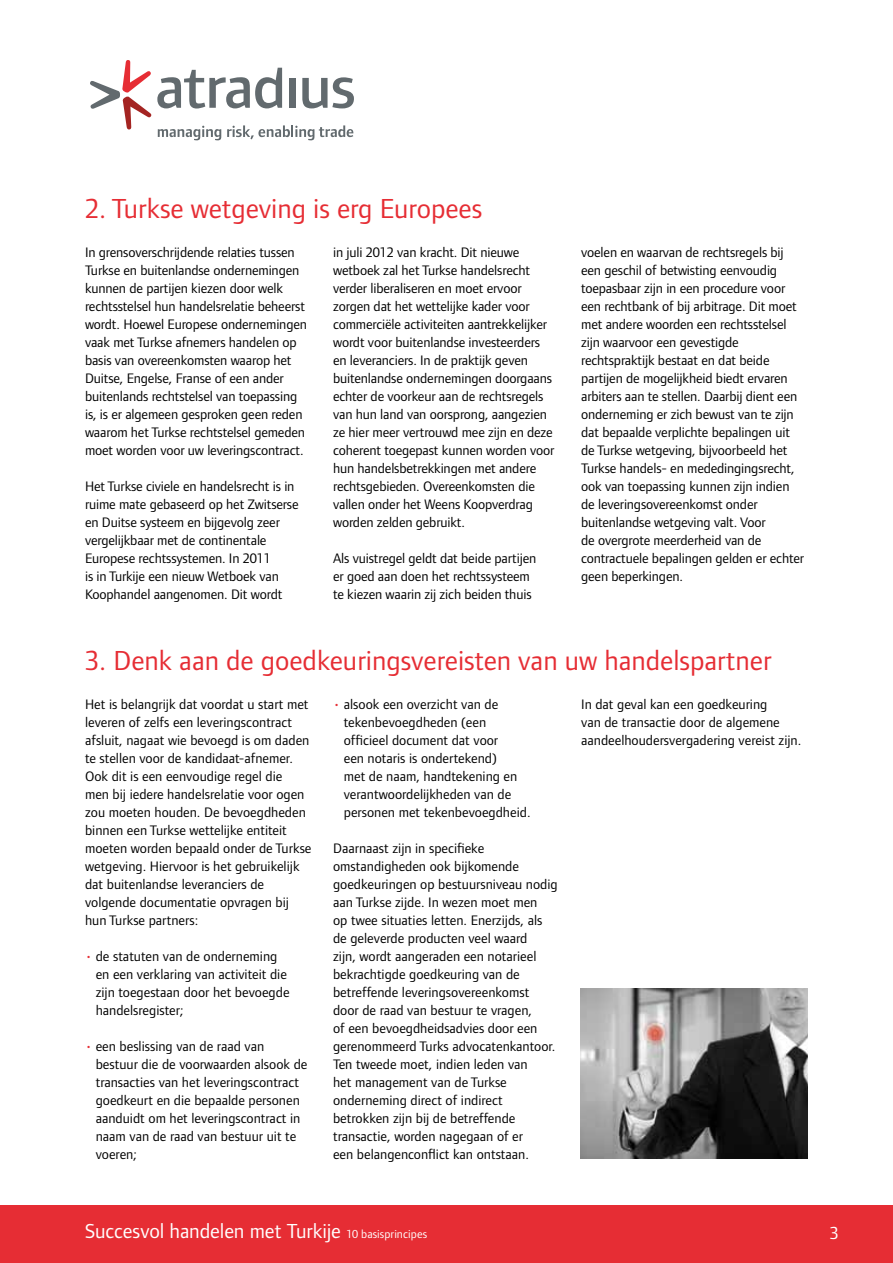
<style>
.page{position:relative;width:893px;height:1263px;background:#fff}
.page>*{position:absolute;margin:0;border:0;box-sizing:border-box;transform-origin:0 0}
.t1{font:28.5px "Foundry Form Sans";color:#e62d34}
.t2{font:21px "Foundry Form Sans";letter-spacing:-.005em;color:#fff}
.t3{font:18px "Foundry Form Sans";color:#fff}
.t4{font:14.25px/18px "Foundry Form Sans";letter-spacing:-.01em;color:#000}
.s1{color:#e62d34}
.s2{font-size:12px}
</style>
<div class="page">
<div style="left:0;top:1205px;width:893px;height:58px;background:#e62d34"></div>
<svg style="left:90px;top:60px;width:264px;height:80px"></svg>
<img style="left:580px;top:989px;width:228px;height:170px">
<h1 class="t1" style="left:85px;top:193px;width:399px">2. Turkse wetgeving is erg Europees</h1>
<p class="t4" style="left:85px;top:243px;width:223px">In grensoverschrijdende relaties tussen Turkse en buitenlandse ondernemingen kunnen de partijen kiezen door welk rechtsstelsel hun handelsrelatie beheerst wordt. Hoewel Europese ondernemingen vaak met Turkse afnemers handelen op basis van overeenkomsten waarop het Duitse, Engelse, Franse of een ander buitenlands rechtstelsel van toepassing is, is er algemeen gesproken geen reden waarom het Turkse rechtstelsel gemeden moet worden voor uw leveringscontract.</p>
<p class="t4" style="left:85px;top:477px;width:215px">Het Turkse civiele en handelsrecht is in ruime mate gebaseerd op het Zwitserse en Duitse systeem en bijgevolg zeer vergelijkbaar met de continentale Europese rechtssystemen. In 2011<br>is in Turkije een nieuw Wetboek van Koophandel aangenomen. Dit wordt</p>
<p class="t4" style="left:333px;top:243px;width:223px">in juli 2012 van kracht. Dit nieuwe wetboek zal het Turkse handelsrecht verder liberaliseren en moet ervoor zorgen dat het wettelijke kader voor commerciële activiteiten aantrekkelijker wordt voor buitenlandse investeerders en leveranciers. In de praktijk geven buitenlandse ondernemingen doorgaans echter de voorkeur aan de rechtsregels van hun land van oorsprong, aangezien ze hier meer vertrouwd mee zijn en deze coherent toegepast kunnen worden voor hun handelsbetrekkingen met andere rechtsgebieden. Overeenkomsten die vallen onder het Weens Koopverdrag worden zelden gebruikt.</p>
<p class="t4" style="left:333px;top:549px;width:205px">Als vuistregel geldt dat beide partijen er goed aan doen het rechtssysteem te kiezen waarin zij zich beiden thuis</p>
<p class="t4" style="left:581px;top:243px;width:224px">voelen en waarvan de rechtsregels bij een geschil of betwisting eenvoudig toepasbaar zijn in een procedure voor een rechtbank of bij arbitrage. Dit moet met andere woorden een rechtsstelsel zijn waarvoor een gevestigde rechtspraktijk bestaat en dat beide partijen de mogelijkheid biedt ervaren arbiters aan te stellen. Daarbij dient een onderneming er zich bewust van te zijn dat bepaalde verplichte bepalingen uit de Turkse wetgeving, bijvoorbeeld het Turkse handels- en mededingingsrecht, ook van toepassing kunnen zijn indien de leveringsovereenkomst onder buitenlandse wetgeving valt. Voor<br>de overgrote meerderheid van de contractuele bepalingen gelden er echter geen beperkingen.</p>
<h1 class="t1" style="left:85px;top:644px;width:688px">3. Denk aan de goedkeuringsvereisten van uw handelspartner</h1>
<p class="t4" style="left:85px;top:695px;width:228px">Het is belangrijk dat voordat u start met leveren of zelfs een leveringscontract afsluit, nagaat wie bevoegd is om daden te stellen voor de kandidaat-afnemer.<br>Ook dit is een eenvoudige regel die<br>men bij iedere handelsrelatie voor ogen zou moeten houden. De bevoegdheden binnen een Turkse wettelijke entiteit moeten worden bepaald onder de Turkse wetgeving. Hiervoor is het gebruikelijk dat buitenlandse leveranciers de volgende documentatie opvragen bij hun Turkse partners:</p>
<p class="t4" style="left:96px;top:947px;width:195px;text-indent:-11px"><span class="s1">•</span> de statuten van de onderneming en een verklaring van activiteit die zijn toegestaan door het bevoegde handelsregister;</p>
<p class="t4" style="left:96px;top:1037px;width:213px;text-indent:-11px"><span class="s1">•</span> een beslissing van de raad van bestuur die de voorwaarden alsook de transacties van het leveringscontract goedkeurt en die bepaalde personen aanduidt om het leveringscontract in naam van de raad van bestuur uit te voeren;</p>
<p class="t4" style="left:344px;top:695px;width:188px;text-indent:-11px"><span class="s1">•</span> alsook een overzicht van de tekenbevoegdheden (een officieel document dat voor<br>een notaris is ondertekend)<br>met de naam, handtekening en verantwoordelijkheden van de personen met tekenbevoegdheid.</p>
<p class="t4" style="left:333px;top:839px;width:226px">Daarnaast zijn in specifieke omstandigheden ook bijkomende goedkeuringen op bestuursniveau nodig aan Turkse zijde. In wezen moet men<br>op twee situaties letten. Enerzijds, als de geleverde producten veel waard<br>zijn, wordt aangeraden een notarieel bekrachtigde goedkeuring van de betreffende leveringsovereenkomst door de raad van bestuur te vragen,<br>of een bevoegdheidsadvies door een gerenommeerd Turks advocatenkantoor.<br>Ten tweede moet, indien leden van<br>het management van de Turkse onderneming direct of indirect betrokken zijn bij de betreffende transactie, worden nagegaan of er<br>een belangenconflict kan ontstaan.</p>
<p class="t4" style="left:581px;top:695px;width:222px">In dat geval kan een goedkeuring<br>van de transactie door de algemene aandeelhoudersvergadering vereist zijn.</p>
<h2 class="t2" style="left:85px;top:1219px;width:344px">Succesvol handelen met Turkije <span class="s2">10 basisprincipes</span></h2>
<p class="t3" style="left:830px;top:1223px;width:10px">3</p>
</div>
